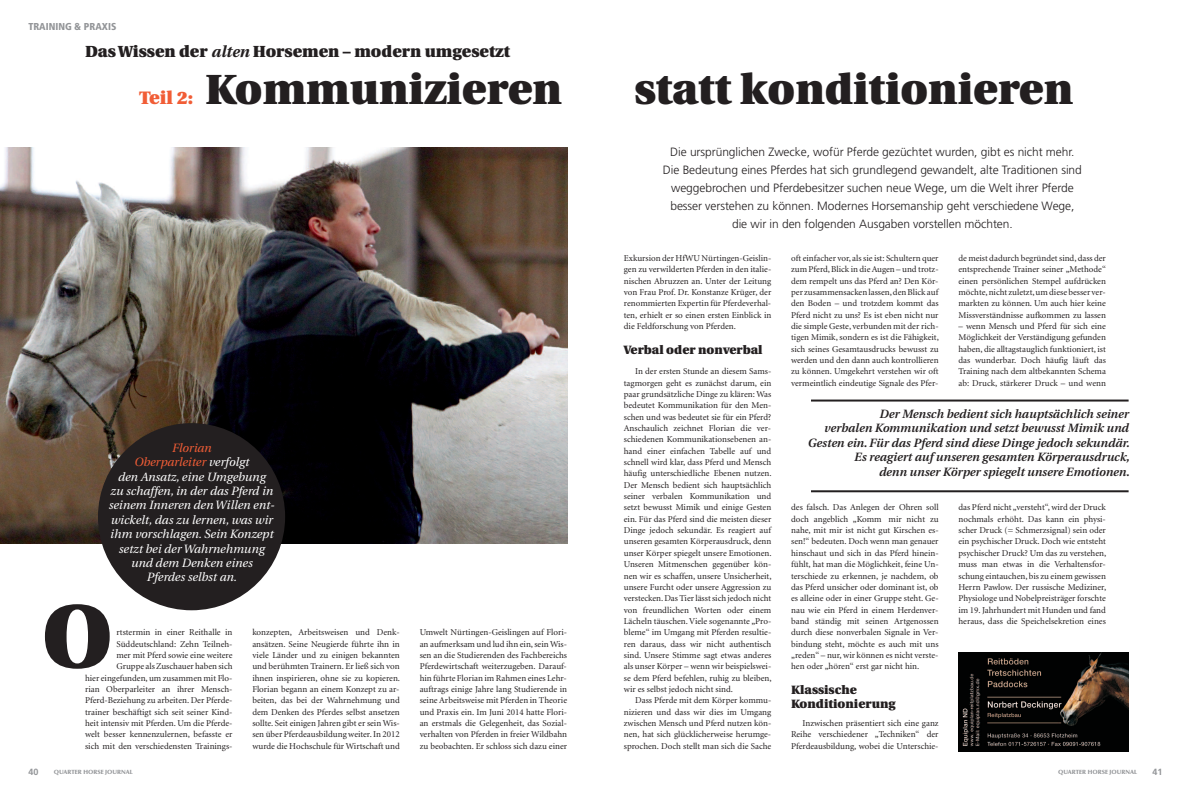
<style>
.page{position:relative;width:1191px;height:794px;background:#fff}
.page>*{position:absolute;margin:0;border:0;box-sizing:border-box;transform-origin:0 0}
.t1{font:900 89.4px "Utopia";color:#231f20}
.t2{font:900 42px "Utopia";color:#231f20}
.t3{font:900 18px "Utopia";color:#f15d36}
.t4{font:900 16px "Utopia";color:#231f20}
.t5{font:300 12px/18px "Frutiger";letter-spacing:-.005em;color:#231f20;text-align:center}
.t6{font:italic 600 12px/14.4px "Utopia";color:#231f20;text-align:right}
.t7{font:italic 12px/14.4px "Utopia";color:#fff;text-align:center}
.t8{font:900 12px/14.4px "Utopia";color:#231f20}
.t9{font:900 condensed 10px "Frutiger";color:#939598}
.t10{font:9px/11.3px "Minion";color:#231f20;text-align:justify}
.t11{font:700 9px "Frutiger";color:#939598}
.t12{font:900 6px "Optima LT";color:#939598}
.s1{font-weight:700;font-style:italic}
.s2{color:#f15d36}
</style>
<div class="page">
<img style="left:0;top:147px;width:567px;height:397px">
<div style="left:98px;top:423px;width:187px;height:187px;background:#231f20;border-radius:50%"></div>
<img style="left:958px;top:652px;width:170px;height:99px">
<hr style="left:811px;top:399px;width:317px;height:2px;background:#231f20">
<hr style="left:811px;top:490px;width:317px;height:2px;background:#231f20">
<p class="t9" style="left:28px;top:23px;width:89px">TRAINING &amp; PRAXIS</p>
<h3 class="t4" style="left:85px;top:45px;width:426px">Das Wissen der <span class="s1">alten</span> Horsemen – modern umgesetzt</h3>
<h3 class="t3" style="left:139px;top:91px;width:55px">Teil 2:</h3>
<h2 class="t2" style="left:205px;top:73px;width:358px">Kommunizieren</h2>
<h2 class="t2" style="left:634px;top:73px;width:440px">statt konditionieren</h2>
<p class="t7" style="left:108px;top:441px;width:168px"><span class="s2">Florian<br>Oberparleiter</span> verfolgt<br>den Ansatz, eine Umgebung<br>zu schaffen, in der das Pferd in seinem Inneren den Willen ent&shy;wickelt, das zu lernen, was wir ihm vorschlagen. Sein Konzept setzt bei der Wahrnehmung und dem Denken eines<br>Pferdes selbst an.</p>
<h1 class="t1" style="left:42px;top:600px;width:72px">O</h1>
<p class="t10" style="left:85px;top:627px;width:149px;text-align:right">rtstermin in einer Reithalle in Süddeutschland: Zehn Teilneh-<br>mer mit Pferd sowie eine weitere<br>Gruppe alsZuschauer haben sich<br>hier eingefunden, um zusammen mit Flo&shy;rian Oberparleiter an ihrer Mensch-Pferd-Beziehung zu arbeiten. Der Pferde&shy;trainer beschäftigt sich seit seiner Kind&shy;heit intensiv mit Pferden. Um die Pferde&shy;welt besser kennenzulernen, befasste er sich mit den verschiedensten Trainings-</p>
<p class="t10" style="left:252px;top:627px;width:149px">konzepten, Arbeitsweisen und Denk&shy;ansätzen. Seine Neugierde führte ihn in viele Länder und zu einigen bekannten und berühmten Trainern. Er ließ sich von ihnen inspirieren, ohne sie zu kopieren.<br>Florian begann an einem Konzept zu ar&shy;beiten, das bei der Wahrnehmung und dem Denken des Pferdes selbst ansetzen sollte. Seit einigen Jahren gibt er sein Wis&shy;sen über Pferdeausbildung weiter.In 2012 wurde die Hochschule für Wirtschaft und</p>
<p class="t10" style="left:420px;top:627px;width:149px">Umwelt Nürtingen-Geislingen auf Flori&shy;an aufmerksam und lud ihn ein,sein Wis&shy;sen an die Studierenden des Fachbereichs Pferdewirtschaft weiterzugeben. Darauf&shy;hin führte Florian im Rahmen eines Lehr&shy;auftrags einige Jahre lang Studierende in seine Arbeitsweise mit Pferden in Theorie und Praxis ein. Im Juni 2014 hatte Flori&shy;an erstmals die Gelegenheit, das Sozial&shy;verhalten von Pferden in freier Wildbahn zu beobachten. Er schloss sich dazu einer</p>
<p class="t11" style="left:28px;top:768px;width:12px">40</p>
<p class="t12" style="left:54px;top:769px;width:80px">QUARTER HORSE JOURNAL</p>
<p class="t5" style="left:663px;top:144px;width:420px">Die ursprünglichen Zwecke, wofür Pferde gezüchtet wurden, gibt es nicht mehr.<br>Die Bedeutung eines Pferdes hat sich grundlegend gewandelt, alte Traditionen sind weggebrochen und Pferdebesitzer suchen neue Wege, um die Welt ihrer Pferde besser verstehen zu können. Modernes Horsemanship geht verschiedene Wege, die wir in den folgenden Ausgaben vorstellen möchten.</p>
<p class="t10" style="left:624px;top:253px;width:149px">Exkursion der HfWU Nürtingen-Geislin&shy;gen zu verwilderten Pferden in den italie&shy;nischen Abruzzen an. Unter der Leitung von Frau Prof. Dr. Konstanze Krüger, der renommierten Expertin für Pferdeverhal&shy;ten, erhielt er so einen ersten Einblick in die Feldforschung von Pferden.</p>
<h3 class="t8" style="left:624px;top:343px;width:140px">Verbal oder nonverbal</h3>
<p class="t10" style="left:624px;top:366px;width:149px;text-indent:11px">In der ersten Stunde an diesem Sams&shy;tagmorgen geht es zunächst darum, ein paar grundsätzliche Dinge zu klären: Was bedeutet Kommunikation für den Men&shy;schen und was bedeutet sie für ein Pferd?<br>Anschaulich zeichnet Florian die ver&shy;schiedenen Kommunikationsebenen an&shy;hand einer einfachen Tabelle auf und schnell wird klar, dass Pferd und Mensch häufig unterschiedliche Ebenen nutzen.<br>Der Mensch bedient sich hauptsächlich seiner verbalen Kommunikation und setzt bewusst Mimik und einige Gesten ein. Für das Pferd sind die meisten dieser Dinge jedoch sekundär. Es reagiert auf unseren gesamten Körperausdruck, denn unser Körper spiegelt unsere Emotionen.<br>Unseren Mitmenschen gegenüber kön&shy;nen wir es schaffen, unsere Unsicherheit, unsere Furcht oder unsere Aggression zu verstecken.DasTierlässtsich jedoch nicht von freundlichen Worten oder einem Lächeln täuschen.Viele sogenannte „Pro&shy;bleme“ im Umgang mit Pferden resultie&shy;ren daraus, dass wir nicht authentisch sind. Unsere Stimme sagt etwas anderes als unser Körper – wenn wir beispielswei&shy;se dem Pferd befehlen, ruhig zu bleiben, wir es selbst jedoch nicht sind.</p>
<p class="t10" style="left:624px;top:695px;width:149px;text-indent:11px">Dass Pferde mit dem Körper kommu&shy;nizieren und dass wir dies im Umgang zwischen Mensch und Pferd nutzen kön&shy;nen, hat sich glücklicherweise herumge&shy;sprochen. Doch stellt man sich die Sache</p>
<p class="t10" style="left:791px;top:253px;width:149px">oft einfacher vor, als sie ist: Schultern quer zum Pferd,Blick in dieAugen – und trotz&shy;dem rempelt uns das Pferd an? Den Kör&shy;per zusammensacken lassen,denBlick auf den Boden – und trotzdem kommt das Pferd nicht zu uns? Es ist eben nicht nur die simple Geste, verbunden mit der rich&shy;tigen Mimik, sondern es ist die Fähigkeit, sich seines Gesamtausdrucks bewusst zu werden und den dann auch kontrollieren zu können. Umgekehrt verstehen wir oft vermeintlich eindeutige Signale des Pfer-</p>
<p class="t10" style="left:958px;top:253px;width:149px">de meist dadurch begründetsind,dass der entsprechende Trainer seiner „Methode“ einen persönlichen Stempel aufdrücken möchte,nicht zuletzt,um diese besser ver&shy;markten zu können. Um auch hier keine Missverständnisse aufkommen zu lassen</p>
<p class="t10" style="left:958px;top:321px;width:149px">– wenn Mensch und Pferd für sich eine Möglichkeit der Verständigung gefunden haben, die alltagstauglich funktioniert, ist das wunderbar. Doch häufig läuft das Training nach dem altbekannten Schema ab: Druck, stärkerer Druck – und wenn</p>
<p class="t6" style="left:807px;top:408px;width:323px">Der Mensch bedient sich hauptsächlich seiner<br>verbalen Kommunikation und setzt bewusst Mimik und Gesten ein. Für das Pferd sind diese Dinge jedoch sekundär.<br>Es reagiert auf unseren gesamten Körperausdruck,<br>denn unser Körper spiegelt unsere Emotionen.</p>
<p class="t10" style="left:791px;top:502px;width:149px">des falsch. Das Anlegen der Ohren soll doch angeblich „Komm mir nicht zu nahe, mit mir ist nicht gut Kirschen es&shy;sen!“ bedeuten. Doch wenn man genauer hinschaut und sich in das Pferd hinein&shy;fühlt, hat man die Möglichkeit, feine Un&shy;terschiede zu erkennen, je nachdem, ob das Pferd unsicher oder dominant ist, ob es alleine oder in einer Gruppe steht. Ge&shy;nau wie ein Pferd in einem Herdenver&shy;band ständig mit seinen Artgenossen durch diese nonverbalen Signale in Ver&shy;bindung steht, möchte es auch mit uns „reden“ – nur,wir können es nicht verste&shy;hen oder „hören“ erst gar nicht hin.</p>
<h3 class="t8" style="left:791px;top:683px;width:106px">Klassische<br>Konditionierung</h3>
<p class="t10" style="left:791px;top:718px;width:149px;text-indent:11px">Inzwischen präsentiert sich eine ganz Reihe verschiedener „Techniken“ der Pferdeausbildung, wobei die Unterschie-</p>
<p class="t10" style="left:958px;top:502px;width:149px">das Pferd nicht „versteht“,wird der Druck nochmals erhöht. Das kann ein physi&shy;scher Druck (= Schmerzsignal) sein oder ein psychischer Druck. Doch wie entsteht psychischer Druck? Um das zu verstehen, muss man etwas in die Verhaltensfor&shy;schung eintauchen, bis zu einem gewissen Herrn Pawlow. Der russische Mediziner, Physiologe und Nobelpreisträger forschte im 19.Jahrhundert mit Hunden und fand heraus, dass die Speichelsekretion eines</p>
<p class="t12" style="left:1058px;top:769px;width:80px">QUARTER HORSE JOURNAL</p>
<p class="t11" style="left:1152px;top:768px;width:12px">41</p>
</div>
